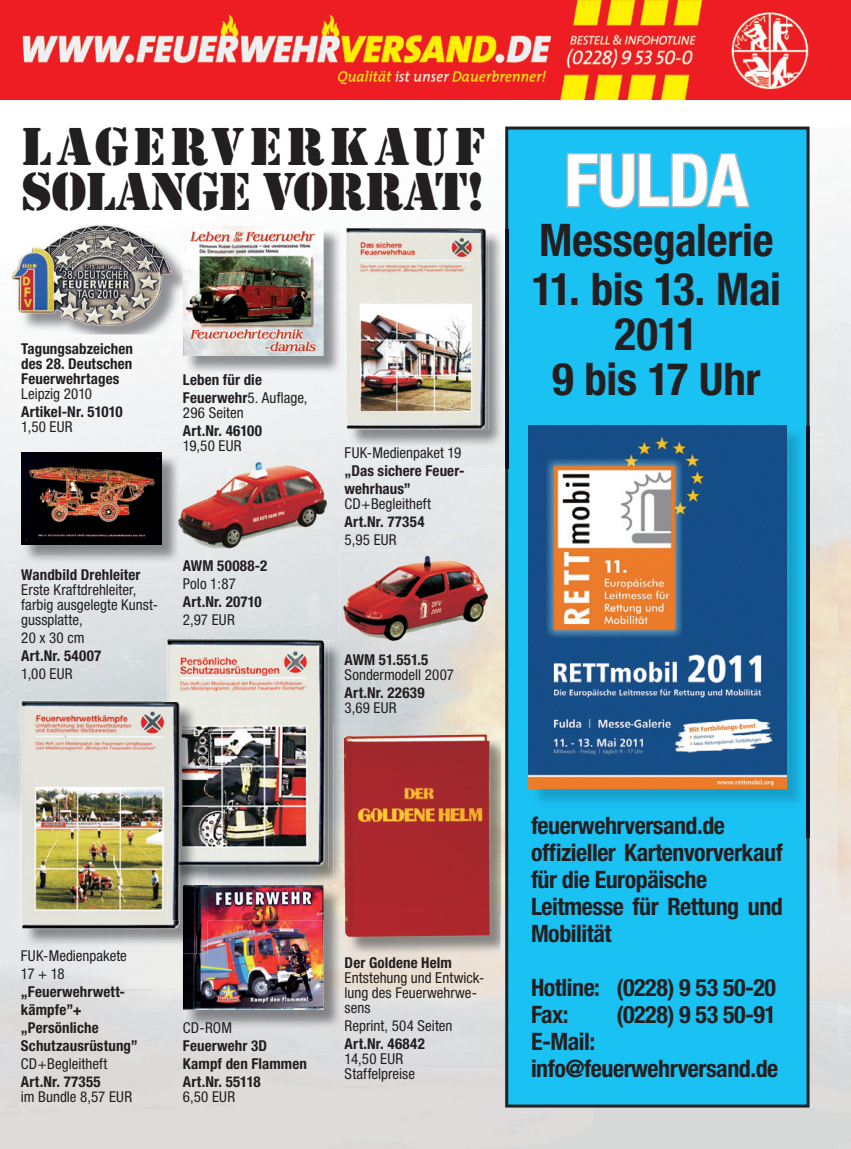
<style>
.page{position:relative;width:851px;height:1149px;background:#fff}
.page>*{position:absolute;margin:0;border:0;box-sizing:border-box;transform-origin:0 0}
.t1{font:49.5px/45px "Stencil Std";letter-spacing:.035em;color:#231f20}
.t2{font:700 condensed 45px/45px "Helvetica Neue";letter-spacing:-.005em;color:#231f20;text-align:center}
.t3{font:700 condensed 24px/27px "Helvetica Neue";letter-spacing:-.02em;color:#231f20}
.t4{font:700 condensed 15px/18px "Helvetica Neue";letter-spacing:.005em;color:#231f20}
.t5{font:condensed 15px/15px "Helvetica Neue";color:#231f20}
.t6{font:700 condensed 15px "Helvetica Neue";letter-spacing:.03em;color:#231f20}
.s1{font-family:"Helvetica Neue";font-weight:700;font-stretch:condensed;font-size:72px;color:#fff}
.s2{font-weight:400}
</style>
<div class="page">
<img style="left:0;top:128px;width:838px;height:1020px">
<svg style="left:505px;top:126px;width:304px;height:981px;background:#1bb4e2"></svg>
<img style="left:23px;top:454px;width:184px;height:131px">
<img style="left:21px;top:452px;width:141px;height:92px">
<img style="left:185px;top:228px;width:159px;height:167px">
<img style="left:183px;top:226px;width:140px;height:129px">
<img style="left:13px;top:225px;width:170px;height:109px">
<img style="left:9px;top:217px;width:169px;height:113px">
<img style="left:13px;top:225px;width:165px;height:105px">
<img style="left:179px;top:456px;width:152px;height:97px">
<img style="left:339px;top:550px;width:153px;height:91px">
<img style="left:345px;top:914px;width:155px;height:47px">
<img style="left:372px;top:726px;width:128px;height:188px">
<img style="left:344px;top:919px;width:1px;height:39px">
<img style="left:185px;top:919px;width:159px;height:114px">
<img style="left:183px;top:919px;width:140px;height:90px">
<img style="left:346px;top:229px;width:176px;height:239px">
<img style="left:344px;top:227px;width:144px;height:202px">
<img style="left:346px;top:229px;width:142px;height:200px">
<img style="left:346px;top:229px;width:23px;height:166px">
<img style="left:207px;top:640px;width:165px;height:245px">
<img style="left:339px;top:640px;width:33px;height:1px">
<img style="left:333px;top:726px;width:39px;height:193px">
<img style="left:345px;top:735px;width:27px;height:184px">
<img style="left:207px;top:885px;width:137px;height:34px">
<img style="left:166px;top:638px;width:162px;height:62px">
<img style="left:168px;top:640px;width:160px;height:226px">
<img style="left:21px;top:702px;width:186px;height:250px">
<img style="left:20px;top:700px;width:146px;height:229px">
<svg style="left:166px;top:700px;width:17px;height:2px"></svg>
<img style="left:168px;top:866px;width:15px;height:53px">
<img style="left:166px;top:702px;width:17px;height:164px">
<img style="left:530px;top:426px;width:302px;height:411px">
<img style="left:528px;top:425px;width:257px;height:363px">
<img style="left:0;top:0;width:850px;height:100px">
<svg style="left:565px;top:151px;width:186px;height:59px;background:#48bee2"></svg>
<h1 class="t1" style="left:21px;top:124px;width:728px">LAGERVERKAUF<br>SOLANGE VORRAT! <span class="s1">FULDA</span></h1>
<h2 class="t2" style="left:539px;top:217px;width:236px">Messegalerie</h2>
<h2 class="t2" style="left:531px;top:265px;width:250px">11. bis 13. Mai<br>2011<br>9 bis 17 Uhr</h2>
<p class="t4" style="left:21px;top:341px;width:113px;line-height:15px;text-align:justify">Tagungsabzeichen des 28. Deutschen Feuerwehrtages</p>
<p class="t5" style="left:21px;top:386px;width:72px">Leipzig 2010</p>
<p class="t4" style="left:21px;top:403px;width:103px">Artikel-Nr. 51010</p>
<p class="t5" style="left:21px;top:419px;width:53px">1,50 EUR</p>
<p class="t4" style="left:183px;top:370px;width:126px">Leben für die<br>Feuerwehr<span class="s2">5. Auflage,</span></p>
<p class="t5" style="left:183px;top:404px;width:62px">296 Seiten</p>
<p class="t4" style="left:183px;top:421px;width:81px">Art.Nr. 46100</p>
<p class="t5" style="left:183px;top:437px;width:60px">19,50 EUR</p>
<p class="t5" style="left:344px;top:444px;width:118px">FUK-Medienpaket 19</p>
<p class="t4" style="left:344px;top:461px;width:122px">„Das sichere Feuer&shy;wehrhaus”</p>
<p class="t5" style="left:344px;top:495px;width:88px">CD+Begleitheft</p>
<p class="t4" style="left:344px;top:512px;width:81px">Art.Nr. 77354</p>
<p class="t5" style="left:344px;top:531px;width:54px">5,95 EUR</p>
<p class="t4" style="left:21px;top:565px;width:121px">Wandbild Drehleiter</p>
<p class="t5" style="left:21px;top:581px;width:138px">Erste Kraftdrehleiter, farbig ausgelegte Kunst&shy;gussplatte,</p>
<p class="t5" style="left:21px;top:629px;width:65px">20 x 30 cm</p>
<p class="t4" style="left:21px;top:646px;width:81px">Art.Nr. 54007</p>
<p class="t5" style="left:21px;top:665px;width:53px">1,00 EUR</p>
<p class="t4" style="left:183px;top:556px;width:86px">AWM 50088-2</p>
<p class="t5" style="left:183px;top:576px;width:54px">Polo 1:87</p>
<p class="t4" style="left:183px;top:592px;width:80px">Art.Nr. 20710</p>
<p class="t5" style="left:183px;top:612px;width:53px">2,97 EUR</p>
<p class="t4" style="left:344px;top:650px;width:85px">AWM 51.551.5</p>
<p class="t5" style="left:344px;top:666px;width:111px">Sondermodell 2007</p>
<p class="t4" style="left:344px;top:683px;width:81px">Art.Nr. 22639</p>
<p class="t5" style="left:344px;top:699px;width:53px">3,69 EUR</p>
<p class="t5" style="left:21px;top:946px;width:107px;line-height:18px">FUK-Medienpakete<br>17 + 18</p>
<p class="t4" style="left:21px;top:982px;width:118px">„Feuerwehrwett&shy;kämpfe”+ „Persönliche<br>Schutzausrüstung”</p>
<p class="t5" style="left:21px;top:1056px;width:88px">CD+Begleitheft</p>
<p class="t4" style="left:21px;top:1072px;width:81px">Art.Nr. 77355</p>
<p class="t5" style="left:21px;top:1089px;width:113px">im Bundle 8,57 EUR</p>
<p class="t5" style="left:183px;top:1019px;width:51px">CD-ROM</p>
<p class="t4" style="left:183px;top:1036px;width:125px">Feuerwehr 3D<br>Kampf den Flammen<br>Art.Nr. 55118</p>
<p class="t5" style="left:183px;top:1088px;width:54px">6,50 EUR</p>
<p class="t4" style="left:344px;top:953px;width:109px">Der Goldene Helm</p>
<p class="t5" style="left:344px;top:970px;width:141px">Entstehung und Entwick&shy;lung des Feuerwehrwe&shy;sens</p>
<p class="t5" style="left:344px;top:1018px;width:109px">Reprint, 504 Seiten</p>
<p class="t6" style="left:344px;top:1034px;width:82px">Art.Nr. 46842</p>
<p class="t5" style="left:344px;top:1051px;width:72px">14,50 EUR<br>Staffelpreise</p>
<h3 class="t3" style="left:531px;top:811px;width:253px">feuerwehrversand.de offizieller Kartenvorverkauf für die Europäische<br>Leitmesse für Rettung und<br>Mobilität</h3>
<h3 class="t3" style="left:531px;top:973px;width:246px">Hotline: (0228) 9 53 50-20<br>Fax:</h3>
<h3 class="t3" style="left:616px;top:1000px;width:161px">(0228) 9 53 50-91</h3>
<h3 class="t3" style="left:531px;top:1027px;width:249px">E-Mail: info@feuerwehrversand.de</h3>
</div>
